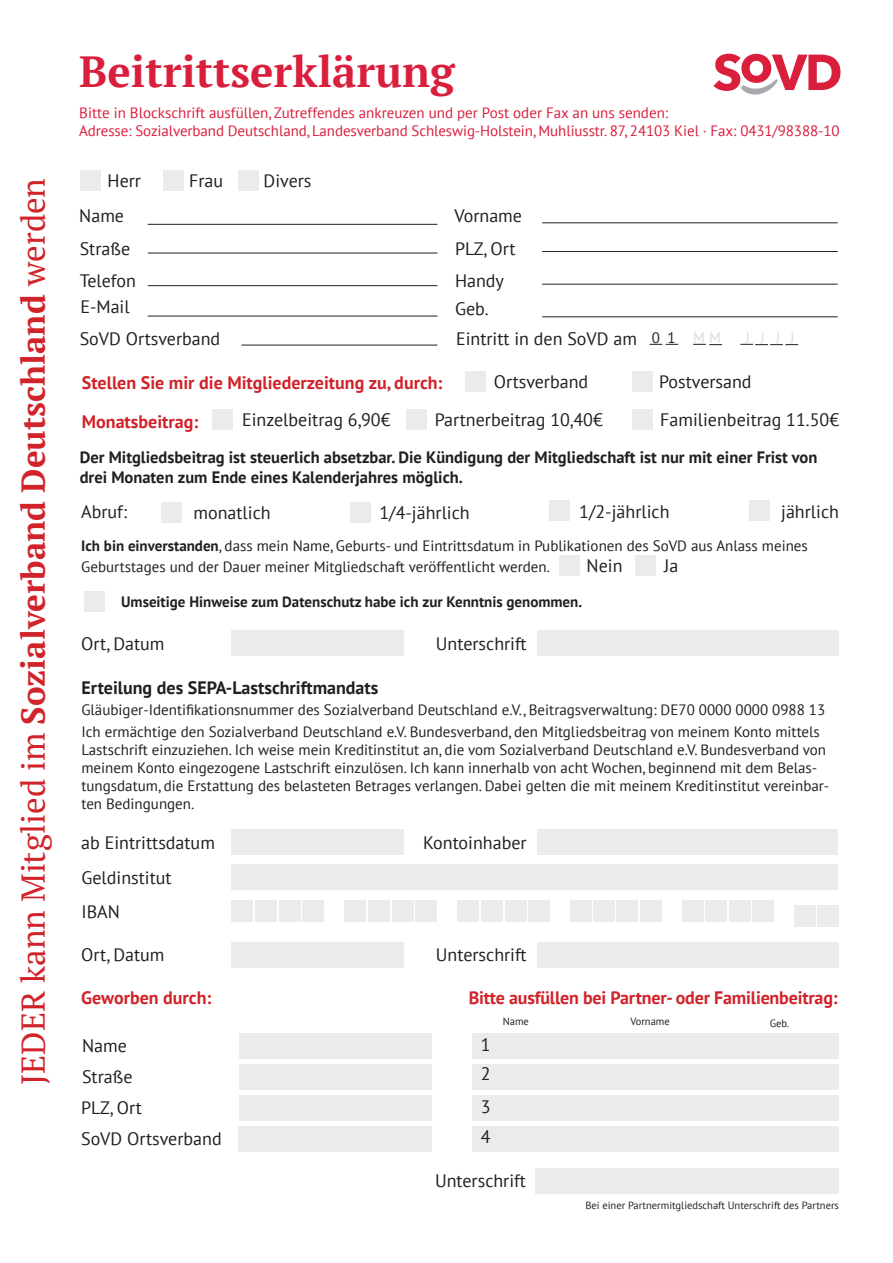
<style>
.page{position:relative;width:893px;height:1263px;background:#fff}
.page>*{position:absolute;margin:0;border:0;box-sizing:border-box;transform-origin:0 0}
.t1{font:700 43.5px "PT Serif";color:#da1f3d}
.t2{font:33px "PT Serif";color:#d1232a}
.t3{font:18px/30.9px "PT Sans";color:#231f20}
.t4{font:700 18px "PT Sans";color:#d1232a}
.t5{font:700 18px "PT Sans";color:#231f20}
.t6{font:700 16.5px/19.8px "PT Sans";color:#231f20}
.t7{font:15px/18px "PT Sans";color:#231f20}
.t8{font:15px/18px "PT Sans";letter-spacing:-.005em;color:#da1f3d}
.t9{font:700 15px "PT Sans";color:#231f20}
.t10{font:15px "PT Sans";color:#dbdcde}
.t11{font:10.5px "PT Sans";color:#231f20}
.s1{font-weight:700}
</style>
<div class="page">
<svg style="left:713px;top:54px;width:127px;height:41px"></svg>
<div style="left:80px;top:170px;width:20px;height:20px;background:#ecebeb"></div>
<div style="left:164px;top:170px;width:20px;height:20px;background:#ecebeb"></div>
<div style="left:238px;top:170px;width:20px;height:20px;background:#ecebeb"></div>
<hr style="left:148px;top:224px;width:289px;height:1px;background:#231f20">
<hr style="left:148px;top:253px;width:289px;height:1px;background:#231f20">
<hr style="left:148px;top:285px;width:289px;height:1px;background:#231f20">
<hr style="left:148px;top:316px;width:289px;height:1px;background:#231f20">
<hr style="left:242px;top:345px;width:195px;height:1px;background:#231f20">
<hr style="left:542px;top:223px;width:296px;height:1px;background:#231f20">
<hr style="left:542px;top:251px;width:296px;height:1px;background:#231f20">
<hr style="left:542px;top:284px;width:296px;height:1px;background:#231f20">
<hr style="left:542px;top:317px;width:296px;height:1px;background:#231f20">
<svg style="left:649px;top:344px;width:29px;height:1px"></svg>
<svg style="left:693px;top:344px;width:29px;height:1px"></svg>
<svg style="left:740px;top:344px;width:58px;height:1px"></svg>
<div style="left:466px;top:371px;width:20px;height:20px;background:#ecebeb"></div>
<div style="left:632px;top:371px;width:21px;height:20px;background:#ecebeb"></div>
<div style="left:213px;top:409px;width:20px;height:20px;background:#ecebeb"></div>
<div style="left:406px;top:409px;width:20px;height:20px;background:#ecebeb"></div>
<div style="left:632px;top:409px;width:21px;height:20px;background:#ecebeb"></div>
<div style="left:162px;top:502px;width:20px;height:20px;background:#ecebeb"></div>
<div style="left:350px;top:502px;width:21px;height:20px;background:#ecebeb"></div>
<div style="left:549px;top:501px;width:21px;height:20px;background:#ecebeb"></div>
<div style="left:749px;top:501px;width:20px;height:20px;background:#ecebeb"></div>
<div style="left:560px;top:555px;width:20px;height:20px;background:#ecebeb"></div>
<div style="left:635px;top:555px;width:21px;height:20px;background:#ecebeb"></div>
<div style="left:231px;top:829px;width:173px;height:26px;background:#ecebeb"></div>
<div style="left:537px;top:829px;width:301px;height:26px;background:#ecebeb"></div>
<div style="left:231px;top:864px;width:607px;height:26px;background:#ecebeb"></div>
<div style="left:232px;top:900px;width:21px;height:21px;background:#ecebeb"></div>
<div style="left:255px;top:900px;width:22px;height:21px;background:#ecebeb"></div>
<div style="left:279px;top:900px;width:21px;height:21px;background:#ecebeb"></div>
<div style="left:302px;top:900px;width:21px;height:21px;background:#ecebeb"></div>
<div style="left:344px;top:900px;width:22px;height:21px;background:#ecebeb"></div>
<div style="left:368px;top:900px;width:22px;height:21px;background:#ecebeb"></div>
<div style="left:392px;top:900px;width:21px;height:21px;background:#ecebeb"></div>
<div style="left:416px;top:900px;width:21px;height:21px;background:#ecebeb"></div>
<div style="left:458px;top:900px;width:21px;height:21px;background:#ecebeb"></div>
<div style="left:482px;top:900px;width:21px;height:21px;background:#ecebeb"></div>
<div style="left:505px;top:900px;width:21px;height:21px;background:#ecebeb"></div>
<div style="left:528px;top:900px;width:21px;height:21px;background:#ecebeb"></div>
<div style="left:570px;top:900px;width:22px;height:21px;background:#ecebeb"></div>
<div style="left:593px;top:900px;width:22px;height:21px;background:#ecebeb"></div>
<div style="left:616px;top:900px;width:22px;height:21px;background:#ecebeb"></div>
<div style="left:640px;top:900px;width:21px;height:21px;background:#ecebeb"></div>
<div style="left:682px;top:900px;width:22px;height:21px;background:#ecebeb"></div>
<div style="left:705px;top:900px;width:22px;height:21px;background:#ecebeb"></div>
<div style="left:729px;top:900px;width:21px;height:21px;background:#ecebeb"></div>
<div style="left:752px;top:900px;width:21px;height:21px;background:#ecebeb"></div>
<div style="left:794px;top:906px;width:22px;height:21px;background:#ecebeb"></div>
<div style="left:818px;top:906px;width:21px;height:21px;background:#ecebeb"></div>
<div style="left:231px;top:942px;width:173px;height:26px;background:#ecebeb"></div>
<div style="left:537px;top:942px;width:302px;height:26px;background:#ecebeb"></div>
<div style="left:231px;top:630px;width:173px;height:26px;background:#ecebeb"></div>
<div style="left:537px;top:630px;width:302px;height:26px;background:#ecebeb"></div>
<div style="left:239px;top:1033px;width:193px;height:25px;background:#ecebeb"></div>
<div style="left:239px;top:1064px;width:193px;height:25px;background:#ecebeb"></div>
<div style="left:239px;top:1095px;width:193px;height:25px;background:#ecebeb"></div>
<div style="left:238px;top:1126px;width:194px;height:25px;background:#ecebeb"></div>
<div style="left:472px;top:1033px;width:367px;height:25px;background:#ecebeb"></div>
<div style="left:472px;top:1064px;width:367px;height:25px;background:#ecebeb"></div>
<div style="left:472px;top:1095px;width:367px;height:25px;background:#ecebeb"></div>
<div style="left:472px;top:1126px;width:367px;height:25px;background:#ecebeb"></div>
<div style="left:535px;top:1168px;width:304px;height:25px;background:#ecebeb"></div>
<div style="left:84px;top:591px;width:20px;height:20px;background:#ecebeb"></div>
<h2 class="t2" style="left:12px;top:1085px;width:909px;rotate:-90deg">JEDER kann Mitglied im <span class="s1">Sozialverband Deutschland</span> werden</h2>
<h1 class="t1" style="left:79px;top:43px;width:377px">Beitrittserklärung</h1>
<p class="t8" style="left:79px;top:103px;width:762px">Bitte in Blockschrift ausfüllen, Zutreffendes ankreuzen und per Post oder Fax an uns senden:<br>Adresse: Sozialverband Deutschland, Landesverband Schleswig-Holstein, Muhliusstr. 87, 24103 Kiel · Fax: 0431/98388-10</p>
<p class="t3" style="left:108px;top:165px;width:35px">Herr</p>
<p class="t3" style="left:189px;top:165px;width:36px">Frau</p>
<p class="t3" style="left:264px;top:165px;width:49px">Divers</p>
<p class="t3" style="left:79px;top:198px;width:52px;line-height:33.6px">Name<br>Straße</p>
<p class="t3" style="left:80px;top:267px;width:58px;line-height:25.7px">Telefon<br>E-Mail</p>
<p class="t3" style="left:80px;top:323px;width:142px">SoVD Ortsverband</p>
<p class="t3" style="left:455px;top:198px;width:69px;line-height:33.6px">Vorname<br>PLZ, Ort</p>
<p class="t3" style="left:455px;top:266px;width:183px;line-height:29px">Handy<br>Geb.<br>Eintritt in den SoVD am</p>
<p class="t7" style="left:652px;top:328px;width:10px">0</p>
<p class="t10" style="left:693px;top:328px;width:30px">M M</p>
<p class="t10" style="left:746px;top:328px;width:51px">JJJJ</p>
<p class="t7" style="left:668px;top:328px;width:10px">1</p>
<p class="t4" style="left:82px;top:370px;width:362px">Stellen Sie mir die Mitgliederzeitung zu, durch:</p>
<p class="t3" style="left:494px;top:366px;width:96px">Ortsverband</p>
<p class="t3" style="left:659px;top:366px;width:94px">Postversand</p>
<p class="t4" style="left:82px;top:410px;width:118px">Monatsbeitrag:</p>
<p class="t3" style="left:242px;top:404px;width:150px">Einzelbeitrag 6,90€</p>
<p class="t3" style="left:435px;top:404px;width:170px">Partnerbeitrag 10,40€</p>
<p class="t3" style="left:660px;top:404px;width:180px">Familienbeitrag 11.50€</p>
<p class="t6" style="left:80px;top:447px;width:739px">Der Mitgliedsbeitrag ist steuerlich absetzbar. Die Kündigung der Mitgliedschaft ist nur mit einer Frist von drei Monaten zum Ende eines Kalenderjahres möglich.</p>
<p class="t3" style="left:81px;top:496px;width:47px">Abruf:</p>
<p class="t3" style="left:193px;top:496px;width:79px">monatlich</p>
<p class="t3" style="left:379px;top:496px;width:92px">1/4-jährlich</p>
<p class="t3" style="left:579px;top:495px;width:92px">1/2-jährlich</p>
<p class="t3" style="left:781px;top:495px;width:59px">jährlich</p>
<p class="t7" style="left:81px;top:534px;width:728px;line-height:21.6px"><span class="s1">Ich bin einverstanden</span>, dass mein Name, Geburts- und Eintrittsdatum in Publikationen des SoVD aus Anlass meines<br>Geburtstages und der Dauer meiner Mitgliedschaft veröffentlicht werden.</p>
<p class="t3" style="left:587px;top:550px;width:37px">Nein</p>
<p class="t3" style="left:664px;top:550px;width:16px">Ja</p>
<p class="t9" style="left:121px;top:592px;width:462px">Umseitige Hinweise zum Datenschutz habe ich zur Kenntnis genommen.</p>
<p class="t3" style="left:81px;top:628px;width:85px">Ort, Datum</p>
<p class="t3" style="left:436px;top:628px;width:92px">Unterschrift</p>
<p class="t5" style="left:81px;top:675px;width:298px">Erteilung des SEPA-Lastschriftmandats</p>
<p class="t7" style="left:81px;top:698px;width:745px;line-height:22.2px">Gläubiger-Identifikationsnummer des Sozialverband Deutschland e.V., Beitragsverwaltung: DE70 0000 0000 0988 13<br>Ich ermächtige den Sozialverband Deutschland e.V. Bundesverband, den Mitgliedsbeitrag von meinem Konto mittels</p>
<p class="t7" style="left:81px;top:740px;width:749px">Lastschrift einzuziehen. Ich weise mein Kreditinstitut an, die vom Sozialverband Deutschland e.V. Bundesverband von meinem Konto eingezogene Lastschrift einzulösen. Ich kann innerhalb von acht Wochen, beginnend mit dem Belas&shy;tungsdatum, die Erstattung des belasteten Betrages verlangen. Dabei gelten die mit meinem Kreditinstitut vereinbar&shy;ten Bedingungen.</p>
<p class="t3" style="left:81px;top:826px;width:135px">ab Eintrittsdatum</p>
<p class="t3" style="left:423px;top:826px;width:105px">Kontoinhaber</p>
<p class="t3" style="left:81px;top:860px;width:92px;line-height:34.2px">Geldinstitut<br>IBAN</p>
<p class="t3" style="left:81px;top:939px;width:85px">Ort, Datum</p>
<p class="t3" style="left:436px;top:939px;width:92px">Unterschrift</p>
<p class="t4" style="left:81px;top:985px;width:132px">Geworben durch:</p>
<p class="t3" style="left:81px;top:1030px;width:142px">Name<br>Straße<br>PLZ, Ort<br>SoVD Ortsverband</p>
<p class="t4" style="left:469px;top:985px;width:370px">Bitte ausfüllen bei Partner- oder Familienbeitrag:</p>
<p class="t3" style="left:481px;top:1028px;width:11px">1</p>
<p class="t3" style="left:481px;top:1058px;width:11px">2</p>
<p class="t3" style="left:481px;top:1090px;width:11px">3</p>
<p class="t3" style="left:481px;top:1121px;width:11px">4</p>
<p class="t11" style="left:503px;top:1015px;width:28px">Name</p>
<p class="t11" style="left:630px;top:1015px;width:41px">Vorname</p>
<p class="t11" style="left:770px;top:1017px;width:21px">Geb.</p>
<p class="t3" style="left:435px;top:1165px;width:92px">Unterschrift</p>
<p class="t11" style="left:585px;top:1198px;width:255px">Bei einer Partnermitgliedschaft Unterschrift des Partners</p>
</div>
